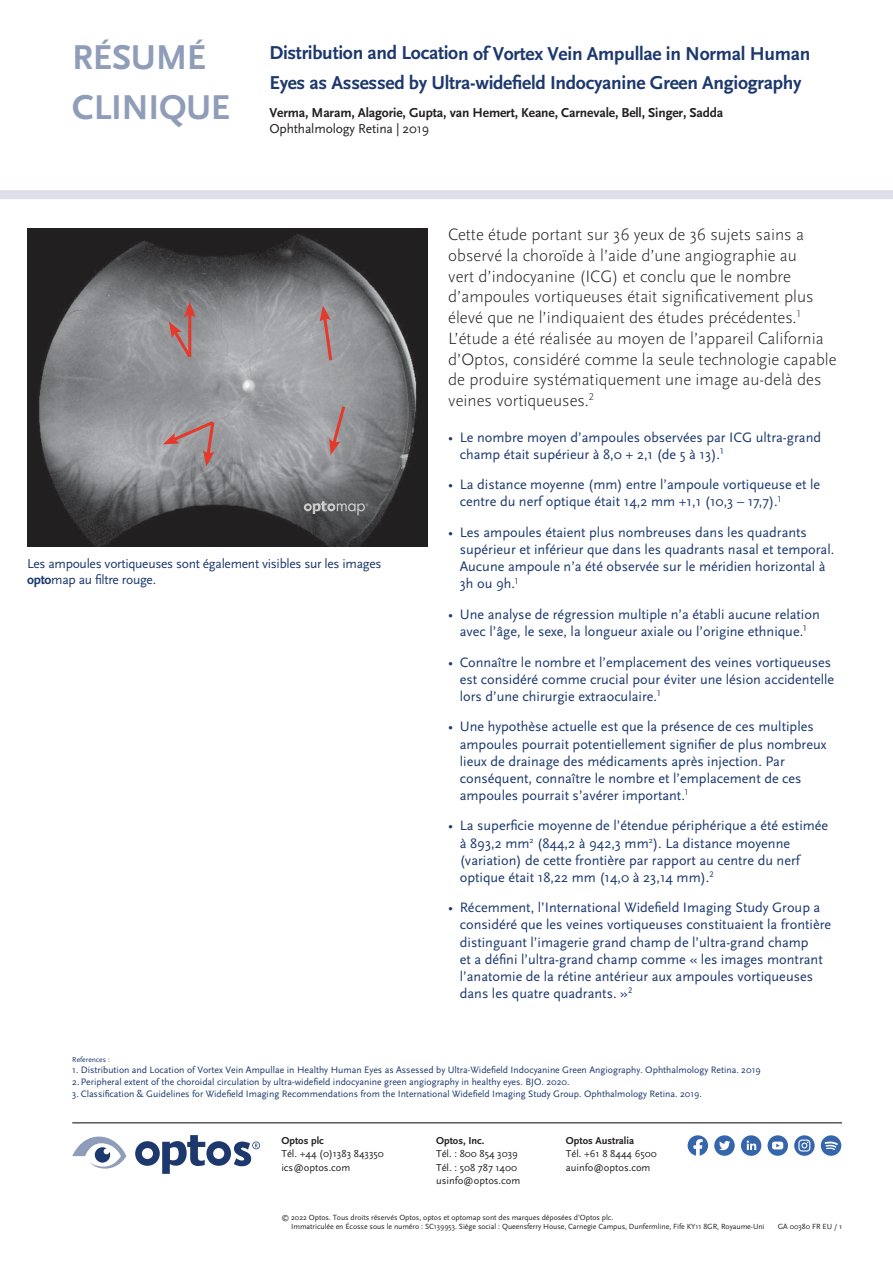
<style>
.page{position:relative;width:893px;height:1263px;background:#fff}
.page>*{position:absolute;margin:0;border:0;box-sizing:border-box;transform-origin:0 0}
.t1{font:700 36px/49.5px "Scala Sans OT";letter-spacing:-.01em;color:#909db9}
.t2{font:700 19.5px/29.2px "Scala Sans OT";letter-spacing:-.015em;color:#1c386d}
.t3{font:300 17.25px/20.7px "Scala Sans OT";color:#231f20}
.t4{font:14.25px/17.1px "Scala Sans OT";color:#1c386d}
.t5{font:13.5px/16.2px "Scala Sans OT";letter-spacing:-.02em;color:#1c386d}
.t6{font:700 13.5px "Scala Sans OT";letter-spacing:-.01em;color:#231f20}
.t7{font:13.5px "Scala Sans OT";letter-spacing:-.01em;color:#231f20}
.t8{font:10.5px/13.5px "Scala Sans OT";color:#231f20}
.t9{font:700 10.5px "Scala Sans OT";color:#231f20}
.t10{font:9.75px/11.7px "Scala Sans OT";color:#1c386d}
.t11{font:7.8px/9.3px "Scala Sans OT";letter-spacing:-.005em;color:#231f20}
.t12{font:7.5px "Scala Sans OT";color:#1c386d}
.s1{font-weight:700}
</style>
<div class="page">
<div style="left:0;top:190px;width:893px;height:9px;background:#dde0e9"></div>
<img style="left:28px;top:229px;width:399px;height:317px">
<svg style="left:303px;top:501px;width:65px;height:14px"></svg>
<svg style="left:169px;top:302px;width:27px;height:59px;background:#a17c7c"></svg>
<svg style="left:319px;top:305px;width:15px;height:58px"></svg>
<svg style="left:329px;top:403px;width:18px;height:52px"></svg>
<svg style="left:163px;top:418px;width:54px;height:48px;background:#a58e8f"></svg>
<hr style="left:72px;top:1122px;width:770px;height:1px;background:#231f20">
<svg style="left:72px;top:1136px;width:54px;height:33px"></svg>
<svg style="left:135px;top:1135px;width:125px;height:39px"></svg>
<svg style="left:688px;top:1135px;width:20px;height:21px"></svg>
<div style="left:714px;top:1135px;width:21px;height:21px;background:#3566ab;border-radius:50%"></div>
<svg style="left:719px;top:1141px;width:11px;height:9px"></svg>
<div style="left:741px;top:1135px;width:20px;height:21px;background:#3566ab;border-radius:50%"></div>
<svg style="left:747px;top:1140px;width:9px;height:10px"></svg>
<svg style="left:767px;top:1135px;width:21px;height:21px"></svg>
<svg style="left:772px;top:1141px;width:11px;height:8px"></svg>
<svg style="left:794px;top:1135px;width:21px;height:21px"></svg>
<svg style="left:798px;top:1139px;width:12px;height:12px"></svg>
<div style="left:821px;top:1135px;width:20px;height:21px;background:#3566ab;border-radius:50%"></div>
<svg style="left:825px;top:1141px;width:13px;height:9px"></svg>
<h1 class="t1" style="left:72px;top:33px;width:160px">RÉSUMÉ<br>CLINIQUE</h1>
<h2 class="t2" style="left:269px;top:39px;width:542px">Distribution and Location of Vortex Vein Ampullae in Normal Human<br>Eyes as Assessed by Ultra-widefield Indocyanine Green Angiography</h2>
<p class="t6" style="left:269px;top:105px;width:455px">Verma, Maram, Alagorie, Gupta, van Hemert, Keane, Carnevale, Bell, Singer, Sadda</p>
<p class="t7" style="left:269px;top:121px;width:161px">Ophthalmology Retina | 2019</p>
<p class="t5" style="left:27px;top:556px;width:356px">Les ampoules vortiqueuses sont également visibles sur les images <span class="s1">opto</span>map au filtre rouge.</p>
<p class="t3" style="left:448px;top:225px;width:390px">Cette étude portant sur 36 yeux de 36 sujets sains a observé la choroïde à l’aide d’une angiographie au<br>vert d’indocyanine (ICG) et conclu que le nombre d’ampoules vortiqueuses était significativement plus élevé que ne l’indiquaient des études précédentes.<sup>1<br></sup>L’étude a été réalisée au moyen de l’appareil California d’Optos, considéré comme la seule technologie capable de produire systématiquement une image au-delà des veines vortiqueuses.<sup>2</sup></p>
<p class="t4" style="left:460px;top:429px;width:363px;text-indent:-12px">• Le nombre moyen d’ampoules observées par ICG ultra-grand champ était supérieur à 8,0 + 2,1 (de 5 à 13).<sup>1</sup></p>
<p class="t4" style="left:460px;top:476px;width:362px;text-indent:-12px">• La distance moyenne (mm) entre l’ampoule vortiqueuse et le centre du nerf optique était 14,2 mm +1,1 (10,3 – 17,7).<sup>1</sup></p>
<p class="t4" style="left:460px;top:524px;width:376px;text-indent:-12px">• Les ampoules étaient plus nombreuses dans les quadrants supérieur et inférieur que dans les quadrants nasal et temporal.<br>Aucune ampoule n’a été observée sur le méridien horizontal à 3h ou 9h.<sup>1</sup></p>
<p class="t4" style="left:448px;top:606px;width:373px;text-align:center">• Une analyse de régression multiple n’a établi aucune relation avec l’âge, le sexe, la longueur axiale ou l’origine ethnique.<sup>1</sup></p>
<p class="t4" style="left:460px;top:654px;width:376px;text-indent:-12px">• Connaître le nombre et l’emplacement des veines vortiqueuses est considéré comme crucial pour éviter une lésion accidentelle lors d’une chirurgie extraoculaire.<sup>1</sup></p>
<p class="t4" style="left:460px;top:718px;width:368px;text-indent:-12px">• Une hypothèse actuelle est que la présence de ces multiples ampoules pourrait potentiellement signifier de plus nombreux lieux de drainage des médicaments après injection. Par conséquent, connaître le nombre et l’emplacement de ces ampoules pourrait s’avérer important.<sup>1</sup></p>
<p class="t4" style="left:460px;top:817px;width:370px;text-indent:-12px">• La superficie moyenne de l’étendue périphérique a été estimée à 893,2 mm<sup>2</sup> (844,2 à 942,3 mm<sup>2</sup>). La distance moyenne (variation) de cette frontière par rapport au centre du nerf optique était 18,22 mm (14,0 à 23,14 mm).<sup>2</sup></p>
<p class="t4" style="left:460px;top:899px;width:373px;text-indent:-12px">• Récemment, l’International Widefield Imaging Study Group a considéré que les veines vortiqueuses constituaient la frontière distinguant l’imagerie grand champ de l’ultra-grand champ<br>et a défini l’ultra-grand champ comme « les images montrant l’anatomie de la rétine antérieur aux ampoules vortiqueuses dans les quatre quadrants. »<sup>2</sup></p>
<p class="t12" style="left:72px;top:1055px;width:39px">References :</p>
<p class="t10" style="left:72px;top:1064px;width:690px">1. Distribution and Location of Vortex Vein Ampullae in Healthy Human Eyes as Assessed by Ultra-Widefield Indocyanine Green Angiography. Ophthalmology Retina. 2019<br>2.Peripheral extent of the choroidal circulation by ultra-widefield indocyanine green angiography in healthy eyes. BJO. 2020.</p>
<p class="t10" style="left:72px;top:1088px;width:631px">3. Classification &amp; Guidelines for Widefield Imaging Recommendations from the International Widefield Imaging Study Group. Ophthalmology Retina. 2019.</p>
<p class="t9" style="left:281px;top:1134px;width:44px">Optos plc</p>
<p class="t8" style="left:281px;top:1147px;width:104px">Tél. +44 (0)1383 843350 ics@optos.com</p>
<p class="t9" style="left:566px;top:1134px;width:70px">Optos Australia</p>
<p class="t8" style="left:566px;top:1147px;width:92px">Tél. +61 8 8444 6500 auinfo@optos.com</p>
<p class="t9" style="left:436px;top:1134px;width:50px">Optos, Inc.</p>
<p class="t8" style="left:436px;top:1147px;width:86px">Tél. : 800 854 3039<br>Tél. : 508 787 1400 usinfo@optos.com</p>
<p class="t11" style="left:291px;top:1213px;width:475px;text-indent:-10px">© 2022 Optos. Tous droits réservés Optos, optos et optomap sont des marques déposées d’Optos plc.<br>Immatriculée en Écosse sous le numéro : SC139953. Siège social : Queensferry House, Carnegie Campus, Dunfermline, Fife KY11 8GR, Royaume-Uni</p>
<p class="t11" style="left:778px;top:1222px;width:66px">GA 00380 FR EU / 1</p>
</div>
